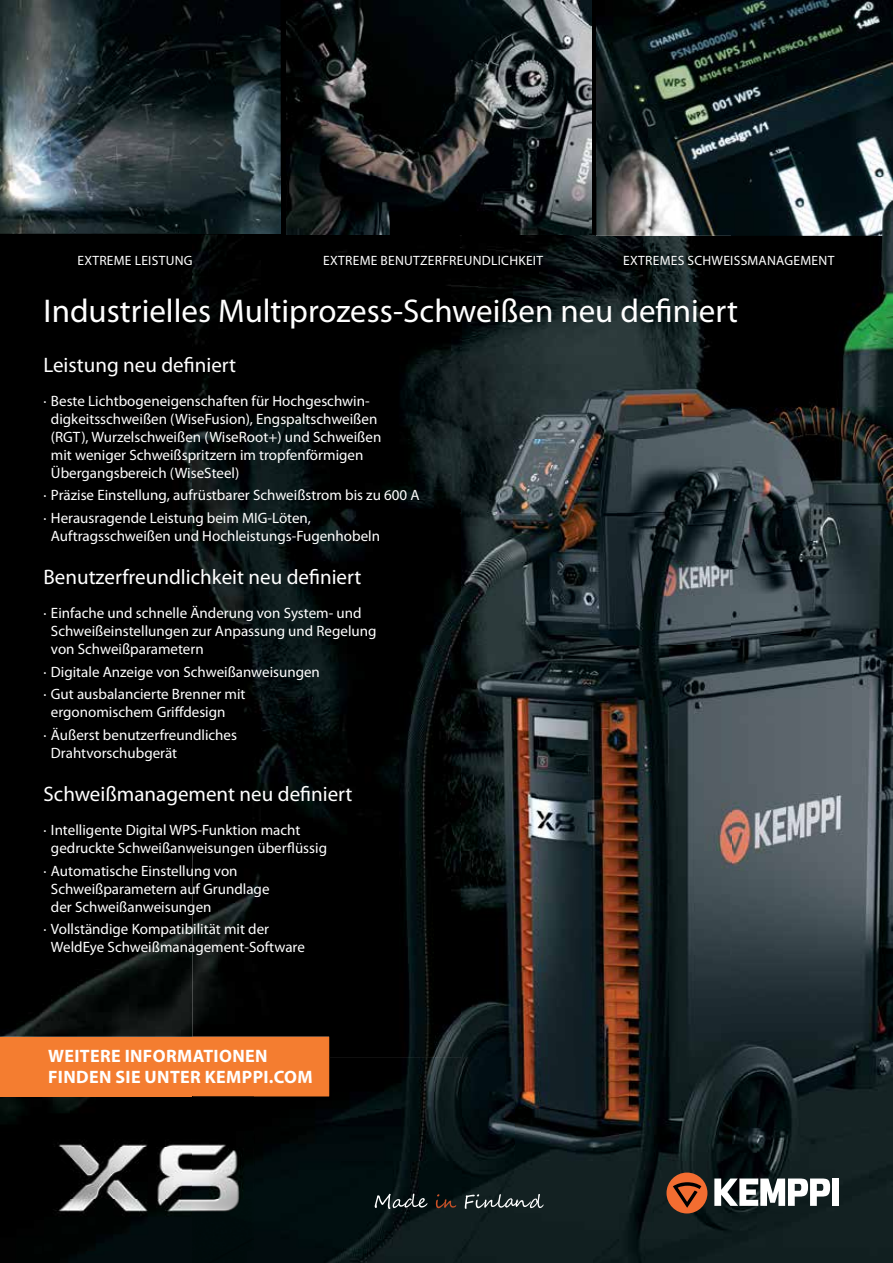
<style>
.page{position:relative;width:893px;height:1263px;background:#fff}
.page>*{position:absolute;margin:0;border:0;box-sizing:border-box;transform-origin:0 0}
.t1{font:33px "Myriad Pro";color:#fff}
.t2{font:21px "Myriad Pro";color:#fff}
.t3{font:700 18px/21px "Myriad Pro";letter-spacing:.02em;color:#fff}
.t4{font:15px/18px "Myriad Pro";color:#fff}
.t5{font:13.5px "Myriad Pro";letter-spacing:.02em;color:#fff}
</style>
<div class="page">
<div style="left:0;top:235px;width:193px;height:1028px;background:#000"></div>
<img style="left:44px;top:1096px;width:202px;height:155px">
<div style="left:0;top:1037px;width:329px;height:59px;background:#f47d30"></div>
<img style="left:0;top:0;width:281px;height:234px">
<img style="left:286px;top:0;width:305px;height:177px">
<img style="left:596px;top:0;width:297px;height:177px">
<img style="left:193px;top:236px;width:538px;height:821px">
<img style="left:731px;top:236px;width:162px;height:1027px">
<img style="left:246px;top:1057px;width:486px;height:206px">
<img style="left:193px;top:1251px;width:54px;height:12px">
<img style="left:193px;top:177px;width:700px;height:59px">
<img style="left:193px;top:1037px;width:136px;height:59px">
<img style="left:193px;top:177px;width:88px;height:57px">
<div style="left:832px;top:1178px;width:7px;height:28px;background:#fff"></div>
<svg style="left:714px;top:1178px;width:116px;height:28px"></svg>
<svg style="left:666px;top:1172px;width:41px;height:41px;background:#a14d26"></svg>
<svg style="left:375px;top:1193px;width:52px;height:16px"></svg>
<svg style="left:436px;top:1194px;width:20px;height:14px"></svg>
<svg style="left:465px;top:1194px;width:79px;height:15px"></svg>
<p class="t5" style="left:77px;top:253px;width:117px">EXTREME LEISTUNG</p>
<p class="t5" style="left:323px;top:253px;width:221px">EXTREME BENUTZERFREUNDLICHKEIT</p>
<p class="t5" style="left:623px;top:253px;width:213px">EXTREMES SCHWEISSMANAGEMENT</p>
<h1 class="t1" style="left:43px;top:292px;width:696px">Industrielles Multiprozess-Schweißen neu definiert</h1>
<h2 class="t2" style="left:43px;top:353px;width:194px">Leistung neu definiert</h2>
<p class="t4" style="left:51px;top:392px;width:332px;text-indent:-8px">· Beste Lichtbogeneigenschaften für Hochgeschwin&shy;digkeitsschweißen (WiseFusion), Engspaltschweißen (RGT), Wurzelschweißen (WiseRoot+) und Schweißen mit weniger Schweißspritzern im tropfenförmigen Übergangsbereich (WiseSteel)</p>
<p class="t4" style="left:43px;top:484px;width:378px;line-height:22.5px">· Präzise Einstellung, aufrüstbarer Schweißstrom bis zu 600 A · Herausragende Leistung beim MIG-Löten,</p>
<p class="t4" style="left:51px;top:527px;width:331px">Auftragsschweißen und Hochleistungs-Fugenhobeln</p>
<h2 class="t2" style="left:43px;top:565px;width:319px">Benutzerfreundlichkeit neu definiert</h2>
<p class="t4" style="left:51px;top:604px;width:327px;text-indent:-8px">· Einfache und schnelle Änderung von System- und<br>Schweißeinstellungen zur Anpassung und Regelung von Schweißparametern</p>
<p class="t4" style="left:43px;top:661px;width:278px;line-height:22.5px">· Digitale Anzeige von Schweißanweisungen · Gut ausbalancierte Brenner mit</p>
<p class="t4" style="left:43px;top:701px;width:195px;line-height:22.5px;text-align:center">ergonomischem Griffdesign<br>· Äußerst benutzerfreundliches</p>
<p class="t4" style="left:51px;top:744px;width:128px">Drahtvorschubgerät</p>
<h2 class="t2" style="left:43px;top:782px;width:311px">Schweißmanagement neu definiert</h2>
<p class="t4" style="left:51px;top:821px;width:278px;text-indent:-8px">· Intelligente Digital WPS-Funktion macht gedruckte Schweißanweisungen überflüssig</p>
<p class="t4" style="left:51px;top:862px;width:220px;text-indent:-8px">· Automatische Einstellung von<br>Schweißparametern auf Grundlage der Schweißanweisungen</p>
<p class="t4" style="left:51px;top:920px;width:255px;text-indent:-8px">· Vollständige Kompatibilität mit der<br>WeldEye Schweißmanagement-Software</p>
<p class="t3" style="left:48px;top:1046px;width:266px">WEITERE INFORMATIONEN<br>FINDEN SIE UNTER KEMPPI.COM</p>
</div>
